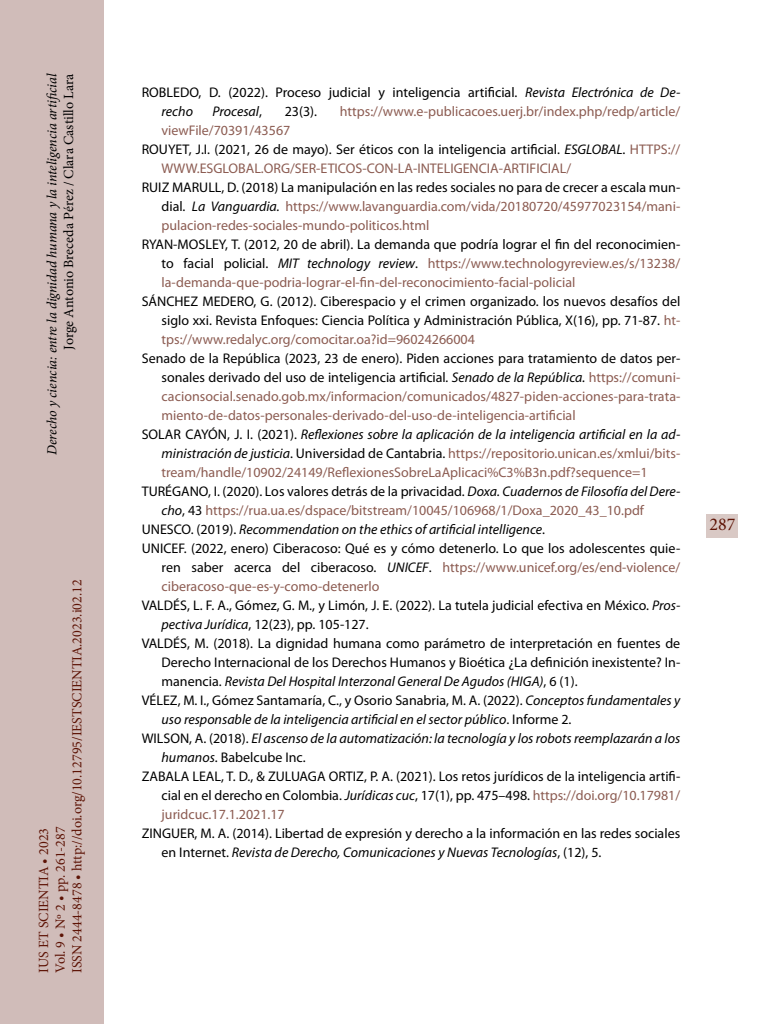
<style>
.page{position:relative;width:768px;height:1024px;background:#fff}
.page>*{position:absolute;margin:0;border:0;box-sizing:border-box;transform-origin:0 0}
.t1{font:18px "Minion Pro";color:#5d1305}
._80_bibliografía{font:14px/19px "Myriad Pro";color:#8c5c52;text-align:justify}
._80_bibliografía-2{font:14px/19px "Myriad Pro";color:#000;text-align:justify}
._80_bibliografía-3{font:italic 14px/19px "Myriad Pro";color:#000}
.t2{font:14px/16.8px "Minion Pro";color:#5d1305}
.t3{font:italic 14px "Minion Pro";letter-spacing:-.005em;color:#000}
.t4{font:14px "Minion Pro";color:#000}
.s1{font-style:italic}
.s2{font-style:normal}
.s3{color:#000}
.s4{font-style:italic;color:#000}
.s5{color:#8c5c52}
</style>
<div class="page">
<div style="left:0;top:0;width:103px;height:1024px;background:#d0bcb9"></div>
<div style="left:707px;top:514px;width:31px;height:24px;background:#d9c9c5"></div>
<p class="t3" style="left:42px;top:455px;width:383px;rotate:-90deg">Derecho y ciencia: entre la dignidad humana y la inteligencia artificial</p>
<p class="t4" style="left:59px;top:350px;width:277px;rotate:-90deg">Jorge Antonio Breceda Pérez / Clara Castillo Lara</p>
<p class="t2" style="left:35px;top:973px;width:395px;rotate:-90deg">IUS ET SCIENTIA • 2023<br>Vol. 9 • Nº 2 • pp. 261-287<br>ISSN 2444-8478 • http://doi.org/10.12795/IESTSCIENTIA.2023.i02.12</p>
<p class="_80_bibliografía-2" style="left:162px;top:83px;width:520px;text-indent:-20px">ROBLEDO, D. (2022). Proceso judicial y inteligencia artificial. <span class="s1">Revista Electrónica de De&shy;recho</span></p>
<p class="_80_bibliografía-3" style="left:213px;top:102px;width:51px">Procesal<span class="s2">,</span></p>
<p class="_80_bibliografía-2" style="left:285px;top:102px;width:34px">23(3).</p>
<p class="_80_bibliografía" style="left:340px;top:102px;width:342px">https://www.e-publicacoes.uerj.br/index.php/redp/article/</p>
<p class="_80_bibliografía" style="left:162px;top:121px;width:130px">viewFile/70391/43567</p>
<p class="_80_bibliografía" style="left:162px;top:140px;width:520px;text-indent:-20px"><span class="s3">ROUYET, J.I. (2021, 26 de mayo). Ser éticos con la inteligencia artificial.</span> <span class="s4">ESGLOBAL</span><span class="s3">.</span> HTTPS://<br>WWW.ESGLOBAL.ORG/SER-ETICOS-CON-LA-INTELIGENCIA-ARTIFICIAL/</p>
<p class="_80_bibliografía" style="left:162px;top:178px;width:520px;text-indent:-20px"><span class="s3">RUIZ MARULL, D. (2018) La manipulación en las redes sociales no para de crecer a escala mun&shy;dial.</span> <span class="s4">La Vanguardia.</span> https://www.lavanguardia.com/vida/20180720/45977023154/mani&shy;pulacion-redes-sociales-mundo-politicos.html</p>
<p class="_80_bibliografía" style="left:162px;top:235px;width:520px;text-indent:-20px"><span class="s3">RYAN-MOSLEY, T. (2012, 20 de abril). La demanda que podría lograr el fin del reconocimien&shy;to facial policial.</span> <span class="s4">MIT technology review</span><span class="s3">.</span> https://www.technologyreview.es/s/13238/ la-demanda-que-podria-lograr-el-fin-del-reconocimiento-facial-policial</p>
<p class="_80_bibliografía-2" style="left:162px;top:292px;width:520px;text-indent:-20px">SÁNCHEZ MEDERO, G. (2012). Ciberespacio y el crimen organizado. los nuevos desafíos del siglo xxi. Revista Enfoques: Ciencia Política y Administración Pública, X(16), pp. 71-87. <span class="s5">ht&shy;tps://www.redalyc.org/comocitar.oa?id=96024266004</span></p>
<p class="_80_bibliografía" style="left:162px;top:349px;width:520px;text-indent:-20px"><span class="s3">Senado de la República (2023, 23 de enero). Piden acciones para tratamiento de datos per&shy;sonales derivado del uso de inteligencia artificial</span><span class="s4">. Senado de la República.</span> https://comuni&shy;cacionsocial.senado.gob.mx/informacion/comunicados/4827-piden-acciones-para-trata&shy;miento-de-datos-personales-derivado-del-uso-de-inteligencia-artificial</p>
<p class="_80_bibliografía" style="left:162px;top:425px;width:520px;text-indent:-20px"><span class="s3">SOLAR CAYÓN, J. I. (2021).</span> <span class="s4">Reflexiones sobre la aplicación de la inteligencia artificial en la ad&shy;ministración de justicia</span><span class="s3">. Universidad de Cantabria.</span> https://repositorio.unican.es/xmlui/bits&shy;tream/handle/10902/24149/ReflexionesSobreLaAplicaci%C3%B3n.pdf?sequence=1</p>
<p class="_80_bibliografía" style="left:162px;top:482px;width:520px;text-indent:-20px"><span class="s3">TURÉGANO, I. (2020). Los valores detrás de la privacidad.</span> <span class="s4">Doxa. Cuadernos de Filosofía del Dere&shy;cho</span><span class="s3">, 43</span> https://rua.ua.es/dspace/bitstream/10045/106968/1/Doxa_2020_43_10.pdf</p>
<p class="_80_bibliografía-3" style="left:142px;top:520px;width:405px"><span class="s2">UNESCO. (2019).</span> Recommendation on the ethics of artificial intelligence<span class="s2">.</span></p>
<p class="_80_bibliografía-2" style="left:162px;top:539px;width:520px;text-indent:-20px">UNICEF. (2022, enero) Ciberacoso: Qué es y cómo detenerlo. Lo que los adolescentes quie&shy;ren saber acerca del ciberacoso. <span class="s1">UNICEF</span>. <span class="s5">https://www.unicef.org/es/end-violence/ ciberacoso-que-es-y-como-detenerlo</span></p>
<p class="_80_bibliografía-2" style="left:162px;top:596px;width:520px;text-indent:-20px">VALDÉS, L. F. A., Gómez, G. M., y Limón, J. E. (2022). La tutela judicial efectiva en México. <span class="s1">Pros&shy;pectiva Jurídica</span>, 12(23), pp. 105-127.</p>
<p class="_80_bibliografía-2" style="left:162px;top:634px;width:520px;text-indent:-20px">VALDÉS, M. (2018). La dignidad humana como parámetro de interpretación en fuentes de Derecho Internacional de los Derechos Humanos y Bioética ¿La definición inexistente? In&shy;manencia. <span class="s1">Revista Del Hospital Interzonal General De Agudos (HIGA)</span>, 6 (1).</p>
<p class="_80_bibliografía-3" style="left:162px;top:691px;width:520px;text-indent:-20px"><span class="s2">VÉLEZ, M. I., Gómez Santamaría, C., y Osorio Sanabria, M. A. (2022).</span> Conceptos fundamentales y uso responsable de la inteligencia artificial en el sector público<span class="s2">. Informe 2.</span></p>
<p class="_80_bibliografía-3" style="left:162px;top:729px;width:520px;text-indent:-20px"><span class="s2">WILSON, A. (2018).</span> El ascenso de la automatización: la tecnología y los robots reemplazarán a los humanos<span class="s2">. Babelcube Inc.</span></p>
<p class="_80_bibliografía-2" style="left:162px;top:767px;width:520px;text-indent:-20px">ZABALA LEAL, T. D., &amp; ZULUAGA ORTIZ, P. A. (2021). Los retos jurídicos de la inteligencia artifi&shy;cial en el derecho en Colombia. <span class="s1">Jurídicas cuc</span>, 17(1), pp. 475–498. <span class="s5">https://doi.org/10.17981/ juridcuc.17.1.2021.17</span></p>
<p class="_80_bibliografía-2" style="left:162px;top:824px;width:520px;text-indent:-20px">ZINGUER, M. A. (2014). Libertad de expresión y derecho a la información en las redes sociales en Internet. <span class="s1">Revista de Derecho, Comunicaciones y Nuevas Tecnologías</span>, (12), 5.</p>
<p class="t1" style="left:709px;top:512px;width:27px">287</p>
</div>
